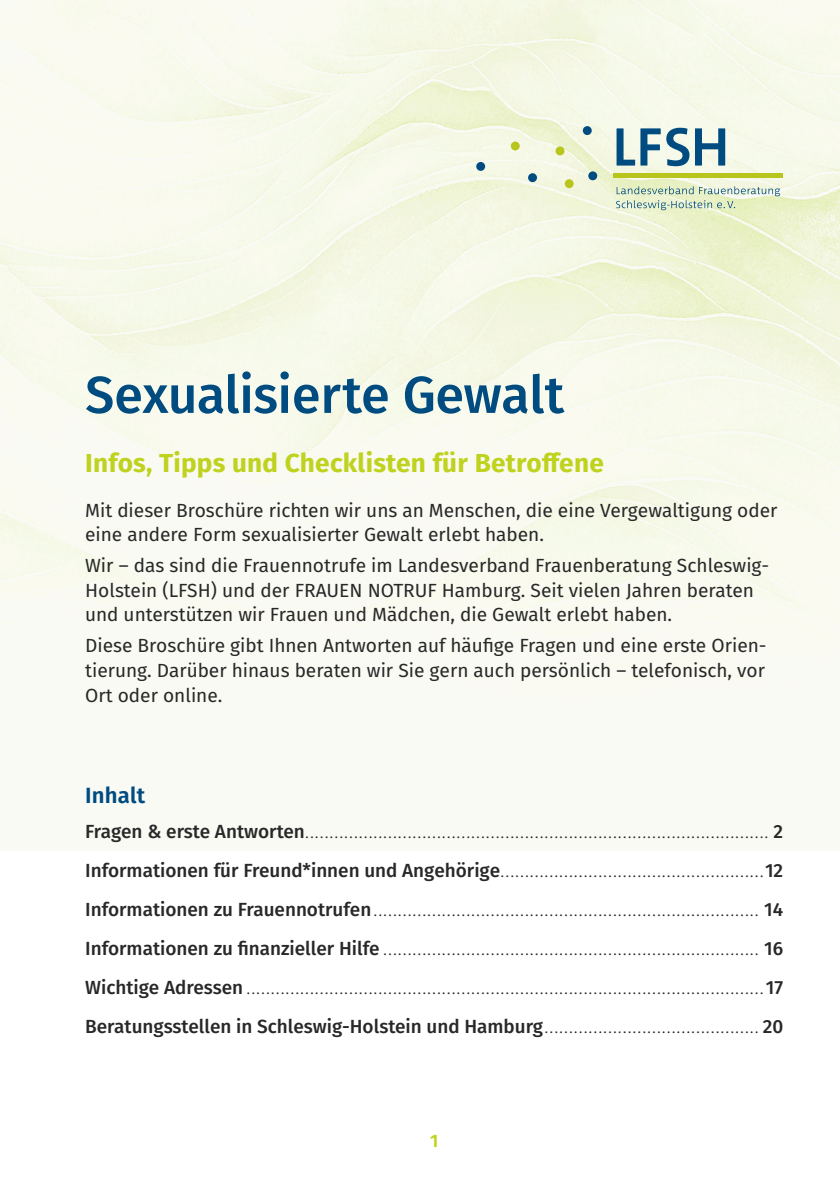
<style>
.page{position:relative;width:840px;height:1191px;background:#fff}
.page>*{position:absolute;margin:0;border:0;box-sizing:border-box;transform-origin:0 0}
.t1{font:500 52px "Fira Sans";letter-spacing:-.01em;color:#004b80}
.t2{font:700 26px "Fira Sans";letter-spacing:.01em;color:#bed21e}
.t3{font:600 22px "Fira Sans";letter-spacing:.01em;color:#004b80}
.t4{font:300 19px/39px "Fira Sans";color:#282828;text-align:justify}
.t5{font:19px/24.6px "Fira Sans";color:#282828}
.t6{font:600 18px "Fira Sans";color:#bed21e}
.s1{font-weight:500}
</style>
<div class="page">
<img style="left:0;top:0;width:839px;height:735px">
<svg style="left:616px;top:128px;width:18px;height:38px"></svg>
<svg style="left:640px;top:128px;width:20px;height:38px"></svg>
<svg style="left:666px;top:128px;width:58px;height:38px"></svg>
<div style="left:564px;top:179px;width:9px;height:9px;background:#b7c51c;border-radius:50%"></div>
<div style="left:588px;top:171px;width:9px;height:9px;background:#004b80;border-radius:50%"></div>
<div style="left:555px;top:146px;width:9px;height:9px;background:#b7c51c;border-radius:50%"></div>
<div style="left:582px;top:126px;width:9px;height:9px;background:#004b80;border-radius:50%"></div>
<div style="left:528px;top:173px;width:8px;height:9px;background:#004b80;border-radius:50%"></div>
<div style="left:510px;top:142px;width:9px;height:8px;background:#b7c51c;border-radius:50%"></div>
<div style="left:476px;top:162px;width:9px;height:9px;background:#004b80;border-radius:50%"></div>
<div style="left:613px;top:173px;width:169px;height:5px;background:#b7c51c"></div>
<svg style="left:615px;top:186px;width:164px;height:24px"></svg>
<h1 class="t1" style="left:85px;top:364px;width:480px">Sexualisierte Gewalt</h1>
<h2 class="t2" style="left:85px;top:447px;width:520px">Infos, Tipps und Checklisten für Betrofene</h2>
<p class="t5" style="left:85px;top:498px;width:693px">Mit dieser Broschüre richten wir uns an Menschen, die eine Vergewaltigung oder eine andere Form sexualisierter Gewalt erlebt haben.</p>
<p class="t5" style="left:85px;top:553px;width:685px">Wir – das sind die Frauennotrufe im Landesverband Frauenberatung Schleswig-<br>Holstein (LFSH) und der FRAUEN NOTRUF Hamburg. Seit vielen Jahren beraten und unterstützen wir Frauen und Mädchen, die Gewalt erlebt haben.</p>
<p class="t5" style="left:85px;top:633px;width:682px;text-align:justify">Diese Broschüre gibt Ihnen Antworten auf häufge Fragen und eine erste Orien&shy;tierung. Darüber hinaus beraten wir Sie gern auch persönlich – telefonisch, vor Ort oder online.</p>
<p class="t3" style="left:85px;top:782px;width:62px">Inhalt</p>
<p class="t4" style="left:85px;top:812px;width:699px"><span class="s1">Fragen &amp; erste Antworten</span>............................................................................................... <span class="s1">2<br>Informationen für Freund*innen und Angehörige</span>......................................................<span class="s1">12<br>Informationen zu Frauennotrufen</span> ............................................................................... <span class="s1">14<br>Informationen zu fnanzieller Hilfe</span> ............................................................................. <span class="s1">16<br>Wichtige Adressen</span> ..........................................................................................................<span class="s1">17<br>Beratungsstellen in Schleswig-Holstein und Hamburg</span>............................................ <span class="s1">20</span></p>
<p class="t6" style="left:430px;top:1130px;width:10px">1</p>
</div>
